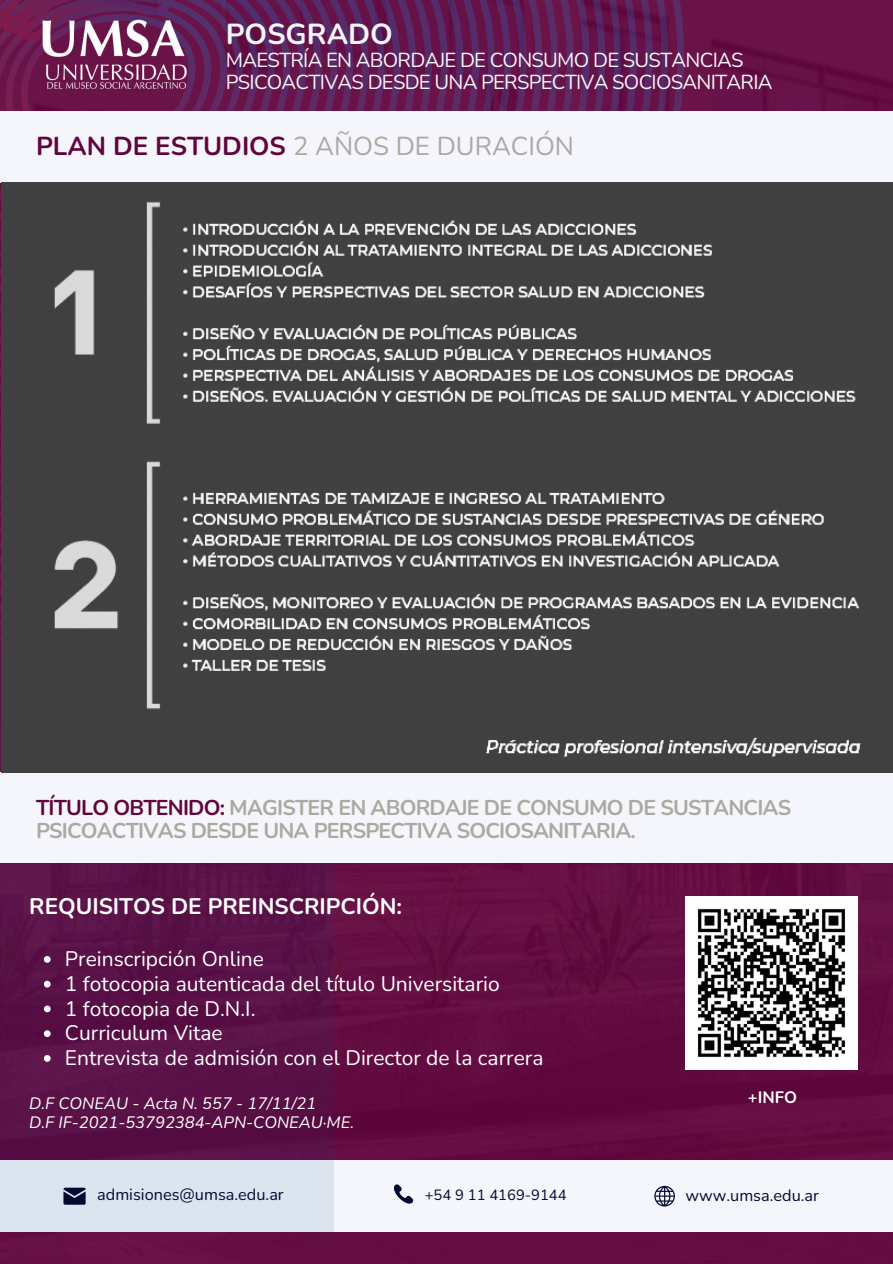
<style>
.page{position:relative;width:893px;height:1264px;background:#fff}
.page>*{position:absolute;margin:0;border:0;box-sizing:border-box;transform-origin:0 0}
.t1{font:700 28.95px "Nunito";color:#f4f6fc}
.t2{font:25.95px "Nunito";color:#aca9a1}
.t3{font:700 22.5px "Nunito";color:#fff}
.t4{font:700 21.45px/23.7px "Nunito";letter-spacing:-.035em;color:#aca9a1}
.t5{font:21px/24.8px "Nunito";color:#fff}
.t6{font:20.25px/21.3px "Nunito";letter-spacing:-.035em;color:#f4f6fc}
.t7{font:italic 16.5px/19.2px "Nunito";color:#fff}
.t8{font:700 16.5px "Nunito";color:#fff}
.t9{font:16.35px "Nunito";color:#050a30}
.t10{font:14.85px "Nunito";color:#050a30}
.s1{font-weight:700;color:#62053d}
.s2{color:#62053d}
</style>
<div class="page">
<img style="left:0;top:0;width:892px;height:1263px">
<svg style="left:0;top:0;width:318px;height:271px;background:#5f1e56"></svg>
<svg style="left:0;top:0;width:300px;height:253px;background:#601e56"></svg>
<svg style="left:0;top:0;width:282px;height:236px;background:#601d54"></svg>
<svg style="left:0;top:0;width:265px;height:218px;background:#5e1a51"></svg>
<svg style="left:0;top:0;width:243px;height:184px;background:#671b52"></svg>
<div style="left:0;top:1160px;width:892px;height:71px;background:#f4f6fc"></div>
<svg style="left:0;top:727px;width:333px;height:504px;background:#713966"></svg>
<img style="left:36px;top:15px;width:156px;height:79px">
<div style="left:0;top:111px;width:892px;height:72px;background:#f4f6fc"></div>
<div style="left:0;top:772px;width:892px;height:91px;background:#f4f6fc"></div>
<svg style="left:63px;top:1187px;width:23px;height:17px"></svg>
<svg style="left:394px;top:1184px;width:19px;height:20px"></svg>
<svg style="left:654px;top:1185px;width:20px;height:21px"></svg>
<img style="left:2px;top:183px;width:890px;height:589px">
<img style="left:685px;top:896px;width:172px;height:173px">
<svg style="left:44px;top:956px;width:7px;height:6px"></svg>
<svg style="left:44px;top:980px;width:7px;height:7px"></svg>
<svg style="left:44px;top:1005px;width:7px;height:7px"></svg>
<svg style="left:44px;top:1030px;width:7px;height:7px"></svg>
<svg style="left:44px;top:1055px;width:7px;height:6px"></svg>
<h1 class="t1" style="left:226px;top:14px;width:168px">POSGRADO</h1>
<p class="t6" style="left:226px;top:50px;width:548px">MAESTRÍA EN ABORDAJE DE CONSUMO DE SUSTANCIAS<br>PSICOACTIVAS DESDE UNA PERSPECTIVA SOCIOSANITARIA</p>
<p class="t2" style="left:36px;top:128px;width:539px"><span class="s1">PLAN DE ESTUDIOS</span> 2 AÑOS DE DURACIÓN</p>
<p class="t4" style="left:36px;top:795px;width:756px"><span class="s2">TÍTULO OBTENIDO:</span> MAGISTER EN ABORDAJE DE CONSUMO DE SUSTANCIAS<br>PSICOACTIVAS DESDE UNA PERSPECTIVA SOCIOSANITARIA.</p>
<p class="t3" style="left:29px;top:891px;width:374px">REQUISITOS DE PREINSCRIPCIÓN:</p>
<p class="t5" style="left:65px;top:946px;width:480px">Preinscripción Online<br>1 fotocopia autenticada del título Universitario<br>1 fotocopia de D.N.I.<br>Curriculum Vitae<br>Entrevista de admisión con el Director de la carrera</p>
<p class="t7" style="left:29px;top:1094px;width:326px">D.F CONEAU - Acta N. 557 - 17/11/21<br>D.F IF-2021-53792384-APN-CONEAU·ME.</p>
<p class="t8" style="left:747px;top:1085px;width:51px">+INFO</p>
<p class="t9" style="left:97px;top:1183px;width:188px">admisiones@umsa.edu.ar</p>
<p class="t10" style="left:424px;top:1184px;width:143px">+54 9 11 4169-9144</p>
<p class="t9" style="left:685px;top:1184px;width:135px">www.umsa.edu.ar</p>
</div>
